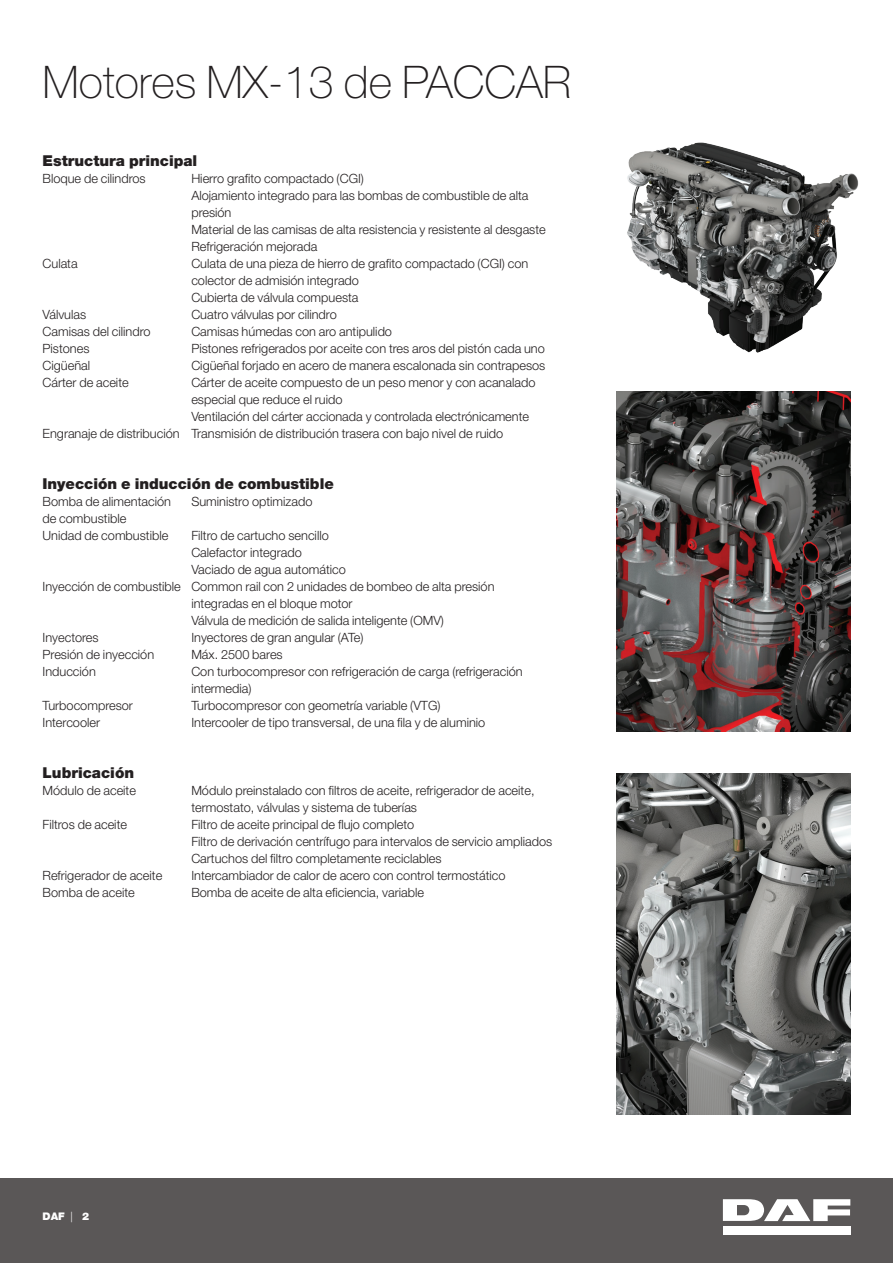
<style>
.page{position:relative;width:893px;height:1263px;background:#fff}
.page>*{position:absolute;margin:0;border:0;box-sizing:border-box;transform-origin:0 0}
.t1{font:100 45px "Helvetica Neue LT Pro";color:#231f20}
.t2{font:900 15px "Helvetica Neue LT Pro";color:#231f20}
.t3{font:300 12.75px/17px "Helvetica Neue LT Pro";color:#231f20}
.t4{font:900 10.5px "Helvetica Neue LT Pro";color:#fff}
.s1{font-weight:300}
</style>
<div class="page">
<img style="left:617px;top:774px;width:233px;height:340px">
<img style="left:617px;top:391px;width:233px;height:340px">
<img style="left:627px;top:142px;width:232px;height:211px">
<div style="left:0;top:1178px;width:893px;height:85px;background:#5a5757"></div>
<div style="left:723px;top:1226px;width:127px;height:8px;background:#fff"></div>
<svg style="left:723px;top:1199px;width:127px;height:22px"></svg>
<h1 class="t1" style="left:43px;top:56px;width:530px">Motores MX-13 de PACCAR</h1>
<p class="t2" style="left:43px;top:152px;width:156px">Estructura principal</p>
<p class="t3" style="left:43px;top:170px;width:105px">Bloque de cilindros</p>
<p class="t3" style="left:191px;top:170px;width:356px">Hierro grafito compactado (CGI)<br>Alojamiento integrado para las bombas de combustible de alta presión<br>Material de las camisas de alta resistencia y resistente al desgaste Refrigeración mejorada</p>
<p class="t3" style="left:43px;top:255px;width:37px">Culata</p>
<p class="t3" style="left:191px;top:255px;width:339px">Culata de una pieza de hierro de grafito compactado (CGI) con colector de admisión integrado<br>Cubierta de válvula compuesta</p>
<p class="t3" style="left:43px;top:306px;width:45px">Válvulas</p>
<p class="t3" style="left:191px;top:306px;width:147px">Cuatro válvulas por cilindro</p>
<p class="t3" style="left:43px;top:323px;width:110px">Camisas del cilindro</p>
<p class="t3" style="left:191px;top:323px;width:202px">Camisas húmedas con aro antipulido</p>
<p class="t3" style="left:43px;top:340px;width:48px">Pistones</p>
<p class="t3" style="left:191px;top:340px;width:355px">Pistones refrigerados por aceite con tres aros del pistón cada uno</p>
<p class="t3" style="left:43px;top:357px;width:49px">Cigüeñal</p>
<p class="t3" style="left:191px;top:357px;width:356px">Cigüeñal forjado en acero de manera escalonada sin contrapesos</p>
<p class="t3" style="left:43px;top:374px;width:88px">Cárter de aceite</p>
<p class="t3" style="left:191px;top:374px;width:346px">Cárter de aceite compuesto de un peso menor y con acanalado</p>
<p class="t3" style="left:191px;top:391px;width:153px">especial que reduce el ruido</p>
<p class="t3" style="left:191px;top:408px;width:339px">Ventilación del cárter accionada y controlada electrónicamente</p>
<p class="t3" style="left:43px;top:425px;width:462px">Engranaje de distribución Transmisión de distribución trasera con bajo nivel de ruido</p>
<p class="t2" style="left:43px;top:475px;width:293px">Inyección e inducción de combustible</p>
<p class="t3" style="left:43px;top:493px;width:130px">Bomba de alimentación</p>
<p class="t3" style="left:191px;top:493px;width:123px">Suministro optimizado</p>
<p class="t3" style="left:43px;top:510px;width:127px">de combustible<br>Unidad de combustible</p>
<p class="t3" style="left:191px;top:527px;width:139px">Filtro de cartucho sencillo</p>
<p class="t3" style="left:191px;top:544px;width:112px">Calefactor integrado</p>
<p class="t3" style="left:191px;top:561px;width:156px">Vaciado de agua automático</p>
<p class="t3" style="left:43px;top:578px;width:454px">Inyección de combustible Common rail con 2 unidades de bombeo de alta presión</p>
<p class="t3" style="left:191px;top:595px;width:163px">integradas en el bloque motor</p>
<p class="t3" style="left:191px;top:612px;width:254px">Válvula de medición de salida inteligente (OMV)</p>
<p class="t3" style="left:43px;top:629px;width:58px">Inyectores</p>
<p class="t3" style="left:191px;top:629px;width:174px">Inyectores de gran angular (ATe)</p>
<p class="t3" style="left:43px;top:646px;width:113px">Presión de inyección</p>
<p class="t3" style="left:191px;top:646px;width:93px">Máx. 2500 bares</p>
<p class="t3" style="left:43px;top:663px;width:55px">Inducción</p>
<p class="t3" style="left:191px;top:663px;width:333px">Con turbocompresor con refrigeración de carga (refrigeración intermedia)</p>
<p class="t3" style="left:43px;top:697px;width:92px">Turbocompresor</p>
<p class="t3" style="left:191px;top:697px;width:251px">Turbocompresor con geometría variable (VTG)</p>
<p class="t3" style="left:43px;top:714px;width:59px">Intercooler</p>
<p class="t3" style="left:191px;top:714px;width:295px">Intercooler de tipo transversal, de una fila y de aluminio</p>
<p class="t2" style="left:43px;top:764px;width:93px">Lubricación</p>
<p class="t3" style="left:43px;top:782px;width:95px">Módulo de aceite</p>
<p class="t3" style="left:191px;top:782px;width:345px">Módulo preinstalado con filtros de aceite, refrigerador de aceite, termostato, válvulas y sistema de tuberías</p>
<p class="t3" style="left:43px;top:816px;width:86px">Filtros de aceite</p>
<p class="t3" style="left:191px;top:816px;width:362px">Filtro de aceite principal de flujo completo<br>Filtro de derivación centrífugo para intervalos de servicio ampliados<br>Cartuchos del filtro completamente reciclables</p>
<p class="t3" style="left:43px;top:867px;width:121px">Refrigerador de aceite</p>
<p class="t3" style="left:191px;top:867px;width:316px">Intercambiador de calor de acero con control termostático</p>
<p class="t3" style="left:43px;top:884px;width:94px">Bomba de aceite</p>
<p class="t3" style="left:191px;top:884px;width:234px">Bomba de aceite de alta eficiencia, variable</p>
<p class="t4" style="left:43px;top:1210px;width:48px">DAF <span class="s1">|</span> 2</p>
</div>
